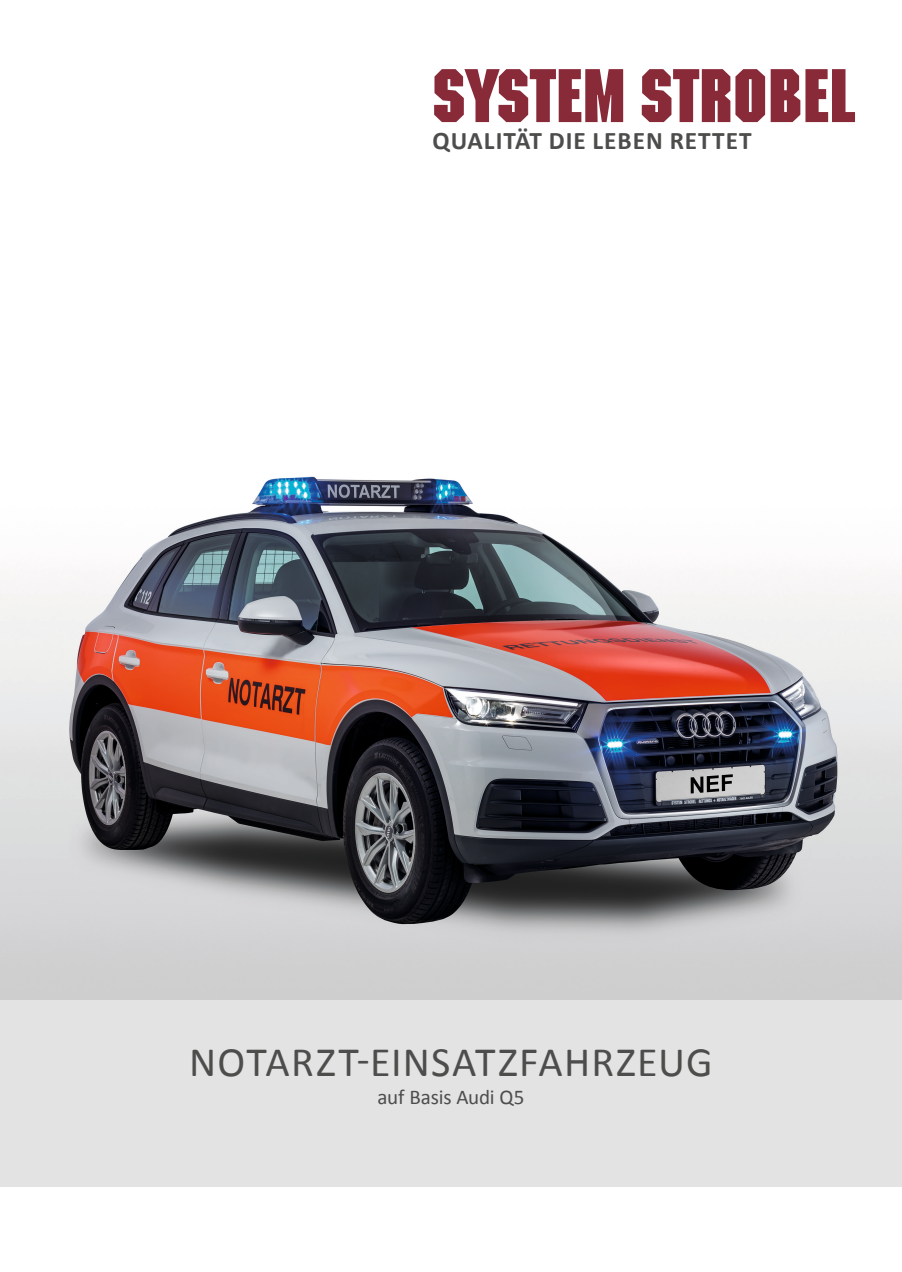
<style>
.page{position:relative;width:902px;height:1272px;background:#fff}
.page>*{position:absolute;margin:0;border:0;box-sizing:border-box;transform-origin:0 0}
.t1{font:700 73.8px "Machine";letter-spacing:-.01em;color:#892a39}
.t2{font:42px "Calibri";letter-spacing:.03em;color:#4d4d4c}
.t3{font:700 25.35px "Calibri";letter-spacing:.04em;color:#4d4d4c}
.t4{font:21px "Calibri";letter-spacing:-.01em;color:#4d4d4c}
</style>
<div class="page">
<div style="left:0;top:995px;width:901px;height:191px;background:#e3e3e3"></div>
<img style="left:0;top:476px;width:901px;height:523px">
<h1 class="t1" style="left:432px;top:52px;width:424px">SYSTEM STROBEL</h1>
<p class="t3" style="left:432px;top:124px;width:321px">QUALITÄT DIE LEBEN RETTET</p>
<p class="t2" style="left:189px;top:1035px;width:525px">NOTARZT-EINSATZFAHRZEUG</p>
<p class="t4" style="left:377px;top:1083px;width:149px">auf Basis Audi Q5</p>
</div>
